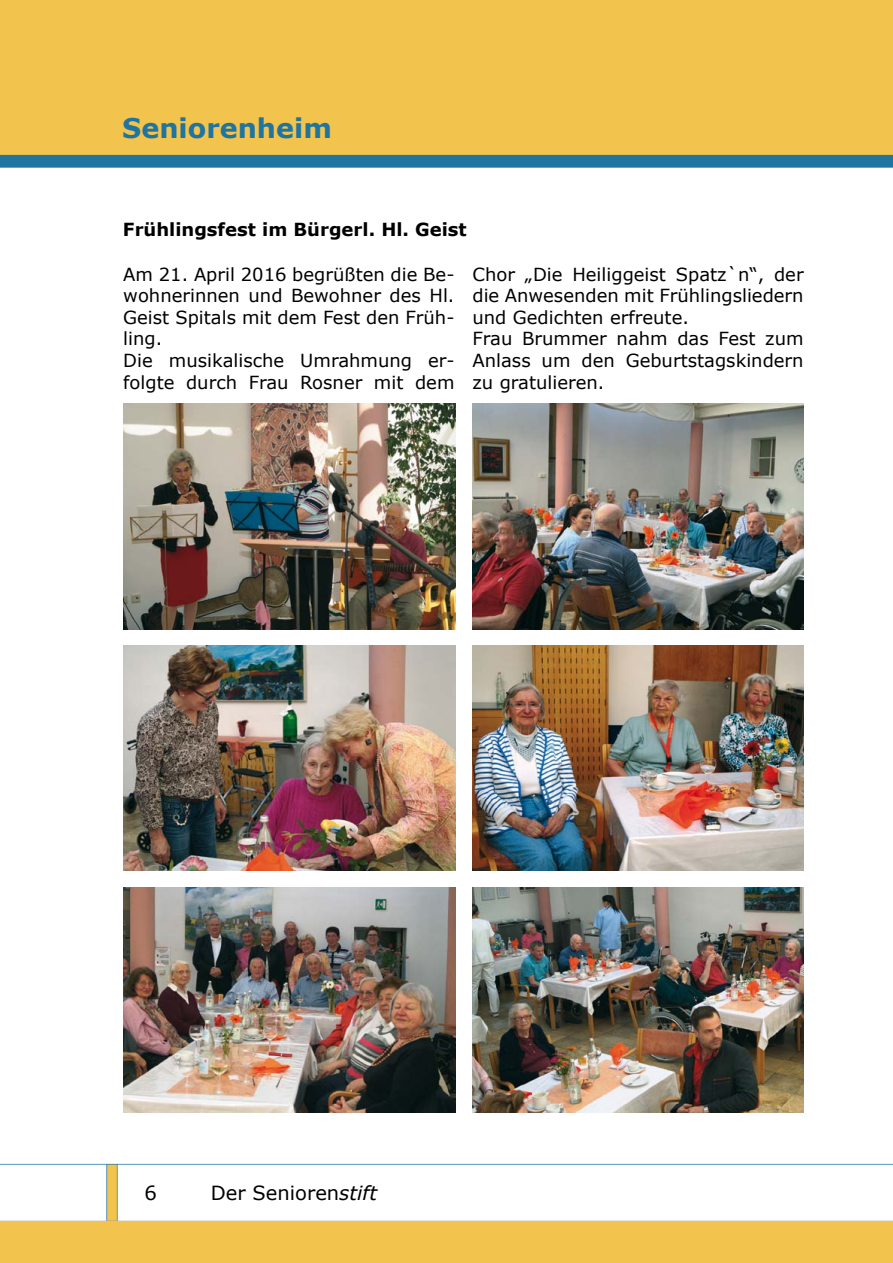
<style>
.page{position:relative;width:893px;height:1263px;background:#fff}
.page>*{position:absolute;margin:0;border:0;box-sizing:border-box;transform-origin:0 0}
.t1{font:700 27px "Verdana";color:#1f74a0}
.t2{font:19.5px "Verdana";color:#000}
.t3{font:18px/21.6px "Verdana";color:#000}
.t4{font:700 18px "Verdana";color:#000}
.s1{font-style:italic}
</style>
<div class="page">
<img style="left:0;top:0;width:893px;height:1263px">
<img style="left:123px;top:404px;width:332px;height:225px">
<img style="left:472px;top:888px;width:332px;height:225px">
<img style="left:472px;top:404px;width:332px;height:225px">
<img style="left:123px;top:645px;width:332px;height:226px">
<img style="left:123px;top:888px;width:332px;height:225px">
<img style="left:472px;top:645px;width:332px;height:226px">
<h1 class="t1" style="left:122px;top:109px;width:211px">Seniorenheim</h1>
<p class="t4" style="left:123px;top:217px;width:345px">Frühlingsfest im Bürgerl. Hl. Geist</p>
<p class="t3" style="left:123px;top:263px;width:333px">Am 21. April 2016 begrüßten die Be&shy;wohnerinnen und Bewohner des Hl.<br>Geist Spitals mit dem Fest den Früh&shy;ling.<br>Die musikalische Umrahmung er&shy;folgte durch Frau Rosner mit dem</p>
<p class="t3" style="left:472px;top:263px;width:333px">Chor „Die Heiliggeist Spatz`n“, der die Anwesenden mit Frühlingsliedern und Gedichten erfreute.<br>Frau Brummer nahm das Fest zum<br>Anlass um den Geburtstagskindern zu gratulieren.</p>
<p class="t2" style="left:145px;top:1179px;width:14px">6</p>
<p class="t2" style="left:211px;top:1179px;width:168px">Der Senioren<span class="s1">stift</span></p>
</div>
